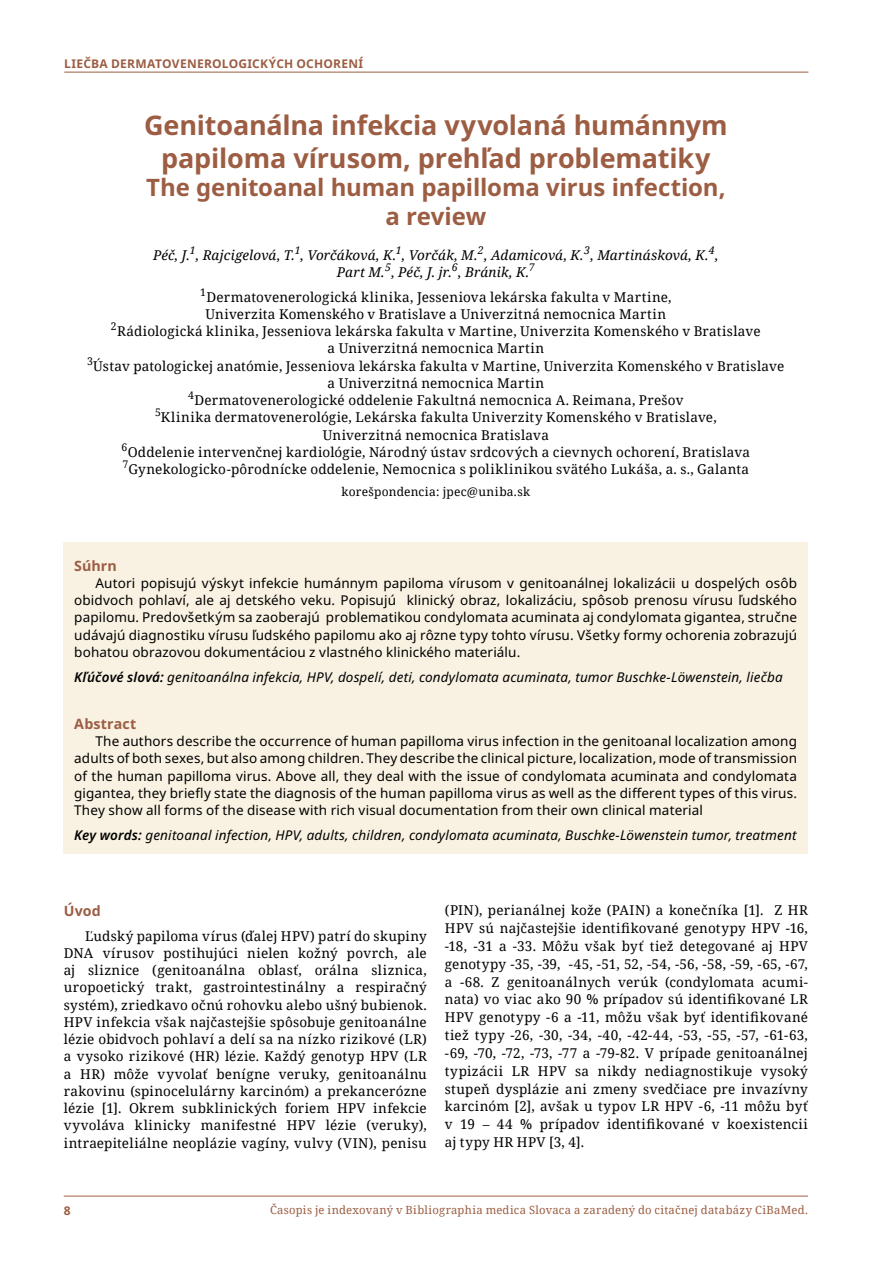
<style>
.page{position:relative;width:893px;height:1263px;background:#fff}
.page>*{position:absolute;margin:0;border:0;box-sizing:border-box;transform-origin:0 0}
.t1{font:700 27px/32.4px "Noto Sans";letter-spacing:-.005em;color:#9c5d43;text-align:center}
.t2{font:700 24px/28.8px "Noto Sans";letter-spacing:-.005em;color:#9c5d43;text-align:center}
.t3{font:700 14.25px "Noto Sans";letter-spacing:.01em;color:#9c5d43}
.t4{font:13.5px/17.2px "Noto Serif";letter-spacing:.015em;color:#000;text-align:justify}
.t5{font:13.5px/17.2px "Noto Sans";letter-spacing:.01em;color:#000;text-align:justify}
.t6{font:italic 13.5px "Noto Sans";letter-spacing:.01em;color:#000}
.t7{font:italic 13.5px/17.2px "Noto Serif";letter-spacing:.01em;color:#000;text-align:center}
.t8{font:700 12px "Noto Sans";letter-spacing:.02em;color:#9c5d43}
.t9{font:12px "Noto Serif";letter-spacing:.02em;color:#000}
.t10{font:11.25px "Noto Serif";letter-spacing:.025em;color:#9c5d43}
.s1{font-weight:600}
</style>
<div class="page">
<hr style="left:64px;top:72px;width:744px;height:1px;background:#9c5d43">
<hr style="left:64px;top:1196px;width:744px;height:1px;background:#9c5d43">
<div style="left:64px;top:542px;width:744px;height:312px;background:#f9f2e2"></div>
<p class="t8" style="left:64px;top:57px;width:301px">LIEČBA DERMATOVENEROLOGICKÝCH OCHORENÍ</p>
<h1 class="t1" style="left:144px;top:110px;width:585px">Genitoanálna infekcia vyvolaná humánnym papiloma vírusom, prehľad problematiky</h1>
<h2 class="t2" style="left:146px;top:174px;width:581px">The genitoanal human papilloma virus infection, a review</h2>
<p class="t7" style="left:153px;top:246px;width:567px">Péč, J.<sup>1</sup>, Rajcigelová, T.<sup>1</sup>, Vorčáková, K.<sup>1</sup>, Vorčák, M.<sup>2</sup>, Adamicová, K.<sup>3</sup>, Martinásková, K.<sup>4</sup>,<br>Part M.<sup>5</sup>, Péč, J. jr.<sup>6</sup>, Bránik, K.<sup>7</sup></p>
<p class="t4" style="left:87px;top:288px;width:699px;text-align:center"><sup>1</sup>Dermatovenerologická klinika, Jesseniova lekárska fakulta v Martine,<br>Univerzita Komenského v Bratislave a Univerzitná nemocnica Martin<br><sup>2</sup>Rádiologická klinika, Jesseniova lekárska fakulta v Martine, Univerzita Komenského v Bratislave<br>a Univerzitná nemocnica Martin<br><sup>3</sup>Ústav patologickej anatómie, Jesseniova lekárska fakulta v Martine, Univerzita Komenského v Bratislave a Univerzitná nemocnica Martin<br><sup>4</sup>Dermatovenerologické oddelenie Fakultná nemocnica A. Reimana, Prešov<br><sup>5</sup>Klinika dermatovenerológie, Lekárska fakulta Univerzity Komenského v Bratislave,<br>Univerzitná nemocnica Bratislava<br><sup>6</sup>Oddelenie intervenčnej kardiológie, Národný ústav srdcových a cievnych ochorení, Bratislava <sup>7</sup>Gynekologicko-pôrodnícke oddelenie, Nemocnica s poliklinikou svätého Lukáša, a. s., Galanta</p>
<p class="t9" style="left:342px;top:483px;width:190px">korešpondencia: jpec@uniba.sk</p>
<p class="t3" style="left:74px;top:557px;width:44px">Súhrn</p>
<p class="t5" style="left:74px;top:575px;width:724px;text-indent:21px">Autori popisujú výskyt infekcie humánnym papiloma vírusom v genitoanálnej lokalizácii u dospelých osôb obidvoch pohlaví, ale aj detského veku. Popisujú klinický obraz, lokalizáciu, spôsob prenosu vírusu ľudského papilomu. Predovšetkým sa zaoberajú problematikou condylomata acuminata aj condylomata gigantea, stručne udávajú diagnostiku vírusu ľudského papilomu ako aj rôzne typy tohto vírusu. Všetky formy ochorenia zobrazujú bohatou obrazovou dokumentáciou z vlastného klinického materiálu.</p>
<p class="t6" style="left:74px;top:667px;width:710px"><span class="s1">Kľúčové slová:</span> genitoanálna infekcia, HPV, dospelí, deti, condylomata acuminata, tumor Buschke-Löwenstein, liečba</p>
<p class="t3" style="left:74px;top:716px;width:64px">Abstract</p>
<p class="t5" style="left:74px;top:733px;width:724px;text-indent:21px">The authors describe the occurrence of human papilloma virus infection in the genitoanal localization among adults of both sexes, but also among children. They describe the clinical picture, localization, mode oftransmission of the human papilloma virus. Above all, they deal with the issue of condylomata acuminata and condylomata gigantea, they briefly state the diagnosis of the human papilloma virus as well as the different types of this virus.<br>They show all forms of the disease with rich visual documentation from their own clinical material</p>
<p class="t6" style="left:74px;top:825px;width:724px"><span class="s1">Key words:</span> genitoanal infection, HPV, adults, children, condylomata acuminata, Buschke-Löwenstein tumor, treatment</p>
<p class="t3" style="left:64px;top:902px;width:39px">Úvod</p>
<p class="t4" style="left:64px;top:926px;width:365px;text-indent:21px">Ľudský papiloma vírus (ďalej HPV) patrí do skupiny DNA vírusov postihujúci nielen kožný povrch, ale aj sliznice (genitoanálna oblasť, orálna sliznica, uropoetický trakt, gastrointestinálny a respiračný systém), zriedkavo očnú rohovku alebo ušný bubienok.<br>HPV infekcia však najčastejšie spôsobuje genitoanálne lézie obidvoch pohlaví a delí sa na nízko rizikové (LR) a vysoko rizikové (HR) lézie. Každý genotyp HPV (LR a HR) môže vyvolať benígne veruky, genitoanálnu rakovinu (spinocelulárny karcinóm) a prekancerózne lézie [1]. Okrem subklinických foriem HPV infekcie vyvoláva klinicky manifestné HPV lézie (veruky), intraepiteliálne neoplázie vagíny, vulvy (VIN), penisu</p>
<p class="t4" style="left:445px;top:901px;width:365px;line-height:17.9px">(PIN), perianálnej kože (PAIN) a konečníka [1]. Z HR HPV sú najčastejšie identifikované genotypy HPV -16, -18, -31 a -33. Môžu však byť tiež detegované aj HPV genotypy -35, -39, -45, -51, 52, -54, -56, -58, -59, -65, -67, a -68. Z genitoanálnych verúk (condylomata acumi&shy;nata) vo viac ako 90 % prípadov sú identifikované LR HPV genotypy -6 a -11, môžu však byť identifikované tiež typy -26, -30, -34, -40, -42-44, -53, -55, -57, -61-63, -69, -70, -72, -73, -77 a -79-82. V prípade genitoanálnej typizácii LR HPV sa nikdy nediagnostikuje vysoký stupeň dysplázie ani zmeny svedčiace pre invazívny karcinóm [2], avšak u typov LR HPV -6, -11 môžu byť v 19 – 44 % prípadov identifikované v koexistencii aj typy HR HPV [3, 4].</p>
<p class="t8" style="left:64px;top:1203px;width:8px">8</p>
<p class="t10" style="left:270px;top:1202px;width:539px">Časopis je indexovaný v Bibliographia medica Slovaca a zaradený do citačnej databázy CiBaMed.</p>
</div>
